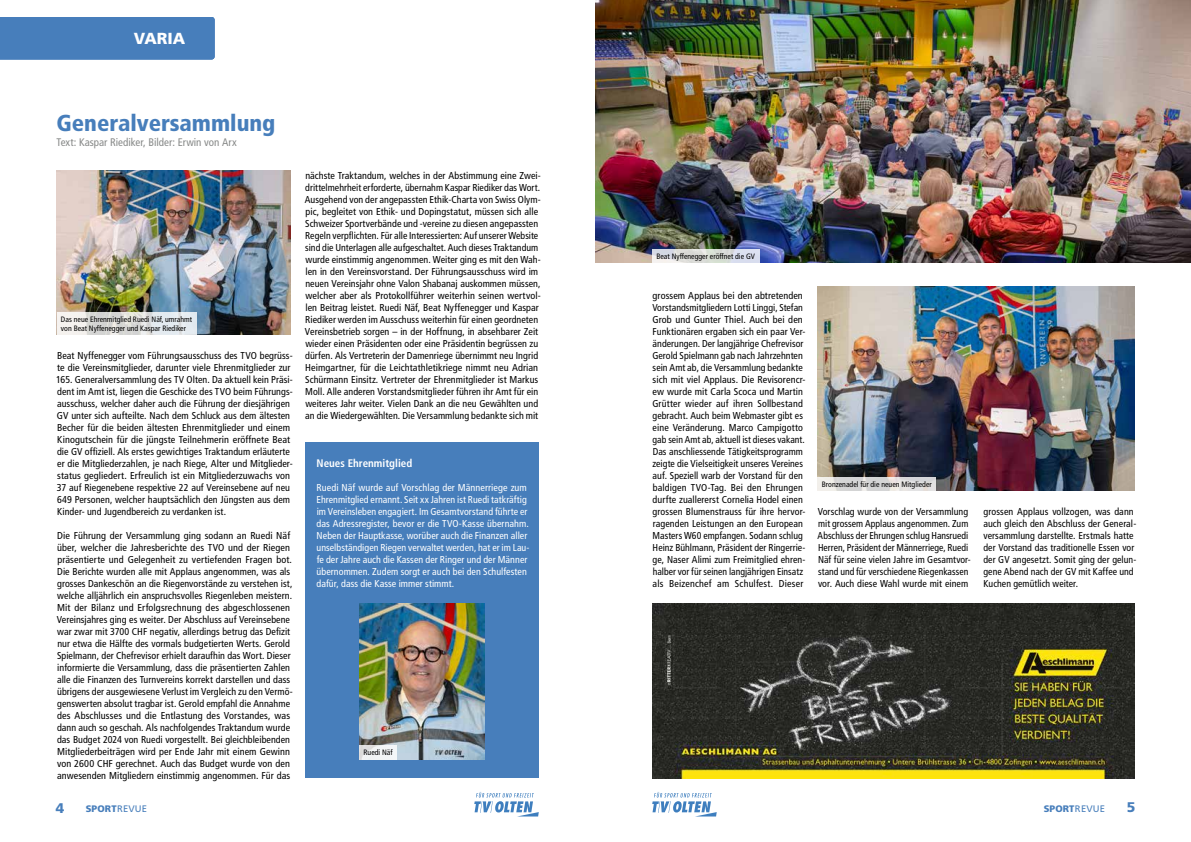
<style>
.page{position:relative;width:1191px;height:842px;background:#fff}
.page>*{position:absolute;margin:0;border:0;box-sizing:border-box;transform-origin:0 0}
.t1{font:900 condensed 23px "Frutiger LT Std";color:#477ebb}
.t2{font:900 16px "Frutiger LT Std";color:#fff}
.t3{font:900 14px "Frutiger LT Std";color:#477ebb}
.t4{font:condensed 11px "Frutiger LT Std";color:#878988}
.t5{font:700 condensed 11px "Frutiger LT Std";color:#fff}
.t6{font:condensed 10px/12px "Frutiger LT Std";letter-spacing:.005em;color:#000}
.t7{font:condensed 10px/12px "Frutiger LT Std";letter-spacing:.005em;color:#fff}
.t8{font:900 9.4px "Frutiger LT Std";letter-spacing:.01em;color:#477ebb}
.t9{font:condensed 7.8px/8.8px "Frutiger LT Std";color:#000}
.s1{font-weight:400}
</style>
<div class="page">
<svg style="left:474px;top:792px;width:65px;height:24px"></svg>
<svg style="left:652px;top:792px;width:64px;height:24px"></svg>
<div style="left:305px;top:442px;width:234px;height:336px;background:#477ebb"></div>
<img style="left:57px;top:170px;width:234px;height:164px">
<img style="left:817px;top:286px;width:317px;height:204px">
<img style="left:595px;top:0;width:596px;height:262px">
<img style="left:359px;top:603px;width:125px;height:156px">
<svg style="left:57px;top:312px;width:139px;height:23px"></svg>
<svg style="left:817px;top:477px;width:119px;height:14px;fill:#dad9d9"></svg>
<svg style="left:652px;top:249px;width:107px;height:14px"></svg>
<svg style="left:359px;top:745px;width:38px;height:14px"></svg>
<img style="left:652px;top:604px;width:482px;height:174px">
<div style="left:0;top:17px;width:214px;height:42px;background:#477ebb"></div>
<h2 class="t2" style="left:127px;top:28px;width:48px">THEM</h2>
<h2 class="t2" style="left:134px;top:28px;width:53px">VARIA</h2>
<h1 class="t1" style="left:57px;top:109px;width:220px">Generalversammlung</h1>
<p class="t4" style="left:56px;top:135px;width:182px">Text: Kaspar Riediker, Bilder: Erwin von Arx</p>
<p class="t9" style="left:61px;top:315px;width:133px">Das neue Ehrenmitglied Ruedi Näf, umrahmt von Beat Nyffenegger und Kaspar Riediker</p>
<p class="t6" style="left:56px;top:349px;width:238px">Beat Nyffenegger vom Führungsausschuss des TVO begrüss&shy;te die Vereinsmitglieder, darunter viele Ehrenmitglieder zur 165. Generalversammlung des TV Olten. Da aktuell kein Präsi&shy;dent im Amt ist, liegen die Geschicke des TVO beim Führungs&shy;ausschuss, welcher daher auch die Führung der diesjährigen GV unter sich aufteilte. Nach dem Schluck aus dem ältesten Becher für die beiden ältesten Ehrenmitglieder und einem Kinogutschein für die jüngste Teilnehmerin eröffnete Beat die GV offiziell. Als erstes gewichtiges Traktandum erläuterte er die Mitgliederzahlen, je nach Riege, Alter und Mitglieder&shy;status gegliedert. Erfreulich ist ein Mitgliederzuwachs von 37 auf Riegenebene respektive 22 auf Vereinsebene auf neu 649 Personen, welcher hauptsächlich den Jüngsten aus dem Kinder- und Jugendbereich zu verdanken ist.</p>
<p class="t6" style="left:57px;top:529px;width:237px">Die Führung der Versammlung ging sodann an Ruedi Näf über, welcher die Jahresberichte des TVO und der Riegen präsentierte und Gelegenheit zu vertiefenden Fragen bot.<br>Die Berichte wurden alle mit Applaus angenommen, was als grosses Dankeschön an die Riegenvorstände zu verstehen ist, welche alljährlich ein anspruchsvolles Riegenleben meistern.<br>Mit der Bilanz und Erfolgsrechnung des abgeschlossenen Vereinsjahres ging es weiter. Der Abschluss auf Vereinsebene war zwar mit 3700 CHF negativ, allerdings betrug das Defizit nur etwa die Hälfte des vormals budgetierten Werts. Gerold Spielmann, der Chefrevisor erhielt daraufhin das Wort. Dieser informierte die Versammlung, dass die präsentierten Zahlen alle die Finanzen des Turnvereins korrekt darstellen und dass übrigens der ausgewiesene Verlust im Vergleich zu den Vermö&shy;genswerten absolut tragbar ist. Gerold empfahl die Annahme des Abschlusses und die Entlastung des Vorstandes, was dann auch so geschah. Als nachfolgendes Traktandum wurde das Budget 2024 von Ruedi vorgestellt. Bei gleichbleibenden Mitgliederbeiträgen wird per Ende Jahr mit einem Gewinn von 2600 CHF gerechnet. Auch das Budget wurde von den anwesenden Mitgliedern einstimmig angenommen. Für das</p>
<p class="t6" style="left:305px;top:169px;width:237px">nächste Traktandum, welches in der Abstimmung eine Zwei&shy;drittelmehrheit erforderte, übernahm Kaspar Riediker das Wort.<br>Ausgehend von der angepassten Ethik-Charta von Swiss Olym&shy;pic, begleitet von Ethik- und Dopingstatut, müssen sich alle Schweizer Sportverbände und -vereine zu diesen angepassten Regeln verpflichten. Für alle Interessierten: Auf unserer Website sind die Unterlagen alle aufgeschaltet. Auch dieses Traktandum wurde einstimmig angenommen. Weiter ging es mit den Wah&shy;len in den Vereinsvorstand. Der Führungsausschuss wird im neuen Vereinsjahr ohne Valon Shabanaj auskommen müssen, welcher aber als Protokollführer weiterhin seinen wertvol&shy;len Beitrag leistet. Ruedi Näf, Beat Nyffenegger und Kaspar Riediker werden im Ausschuss weiterhin für einen geordneten Vereinsbetrieb sorgen – in der Hoffnung, in absehbarer Zeit wieder einen Präsidenten oder eine Präsidentin begrüssen zu dürfen. Als Vertreterin der Damenriege übernimmt neu Ingrid Heimgartner, für die Leichtathletikriege nimmt neu Adrian Schürmann Einsitz. Vertreter der Ehrenmitglieder ist Markus Moll. Alle anderen Vorstandsmitglieder führen ihr Amt für ein weiteres Jahr weiter. Vielen Dank an die neu Gewählten und an die Wiedergewählten. Die Versammlung bedankte sich mit</p>
<p class="t5" style="left:316px;top:456px;width:97px">Neues Ehrenmitglied</p>
<p class="t7" style="left:316px;top:481px;width:214px">Ruedi Näf wurde auf Vorschlag der Männerriege zum Ehrenmitglied ernannt. Seit xx Jahren ist Ruedi tatkräftig im Vereinsleben engagiert. Im Gesamtvorstand führte er das Adressregister, bevor er die TVO-Kasse übernahm.<br>Neben der Hauptkasse, worüber auch die Finanzen aller unselbständigen Riegen verwaltet werden, hat er im Lau&shy;fe der Jahre auch die Kassen der Ringer und der Männer übernommen. Zudem sorgt er auch bei den Schulfesten dafür, dass die Kasse immer stimmt.</p>
<p class="t9" style="left:363px;top:748px;width:31px">Ruedi Näf</p>
<p class="t9" style="left:656px;top:252px;width:100px">Beat Nyffenegger eröffnet die GV</p>
<p class="t6" style="left:652px;top:289px;width:155px">grossem Applaus bei den abtretenden Vorstandsmitgliedern Lotti Linggi, Stefan Grob und Gunter Thiel. Auch bei den Funktionären ergaben sich ein paar Ver&shy;änderungen. Der langjährige Chefrevisor Gerold Spielmann gab nach Jahrzehnten sein Amt ab, die Versammlung bedankte sich mit viel Applaus. Die Revisorencr&shy;ew wurde mit Carla Scoca und Martin Grütter wieder auf ihren Sollbestand gebracht. Auch beim Webmaster gibt es eine Veränderung. Marco Campigotto gab sein Amt ab, aktuell ist dieses vakant.<br>Das anschliessende Tätigkeitsprogramm zeigte die Vielseitigkeit unseres Vereines auf. Speziell warb der Vorstand für den baldigen TVO-Tag. Bei den Ehrungen durfte zuallererst Cornelia Hodel einen grossen Blumenstrauss für ihre hervor&shy;ragenden Leistungen an den European Masters W60 empfangen. Sodann schlug Heinz Bühlmann, Präsident der Ringerrie&shy;ge, Naser Alimi zum Freimitglied ehren&shy;halber vor für seinen langjährigen Einsatz als Beizenchef am Schulfest. Dieser</p>
<p class="t9" style="left:822px;top:480px;width:111px">Bronzenadel für die neuen Mitglieder</p>
<p class="t6" style="left:817px;top:505px;width:155px">Vorschlag wurde von der Versammlung mit grossem Applaus angenommen. Zum Abschluss der Ehrungen schlug Hansruedi Herren, Präsident der Männerriege, Ruedi Näf für seine vielen Jahre im Gesamtvor&shy;stand und für verschiedene Riegenkassen vor. Auch diese Wahl wurde mit einem</p>
<p class="t6" style="left:983px;top:505px;width:154px">grossen Applaus vollzogen, was dann auch gleich den Abschluss der General&shy;versammlung darstellte. Erstmals hatte der Vorstand das traditionelle Essen vor der GV angesetzt. Somit ging der gelun&shy;gene Abend nach der GV mit Kaffee und Kuchen gemütlich weiter.</p>
<h3 class="t3" style="left:56px;top:799px;width:10px">4</h3>
<p class="t8" style="left:86px;top:803px;width:63px">SPORT<span class="s1">REVUE</span></p>
<p class="t8" style="left:1043px;top:803px;width:63px">SPORT<span class="s1">REVUE</span></p>
<h3 class="t3" style="left:1126px;top:799px;width:10px">5</h3>
</div>
